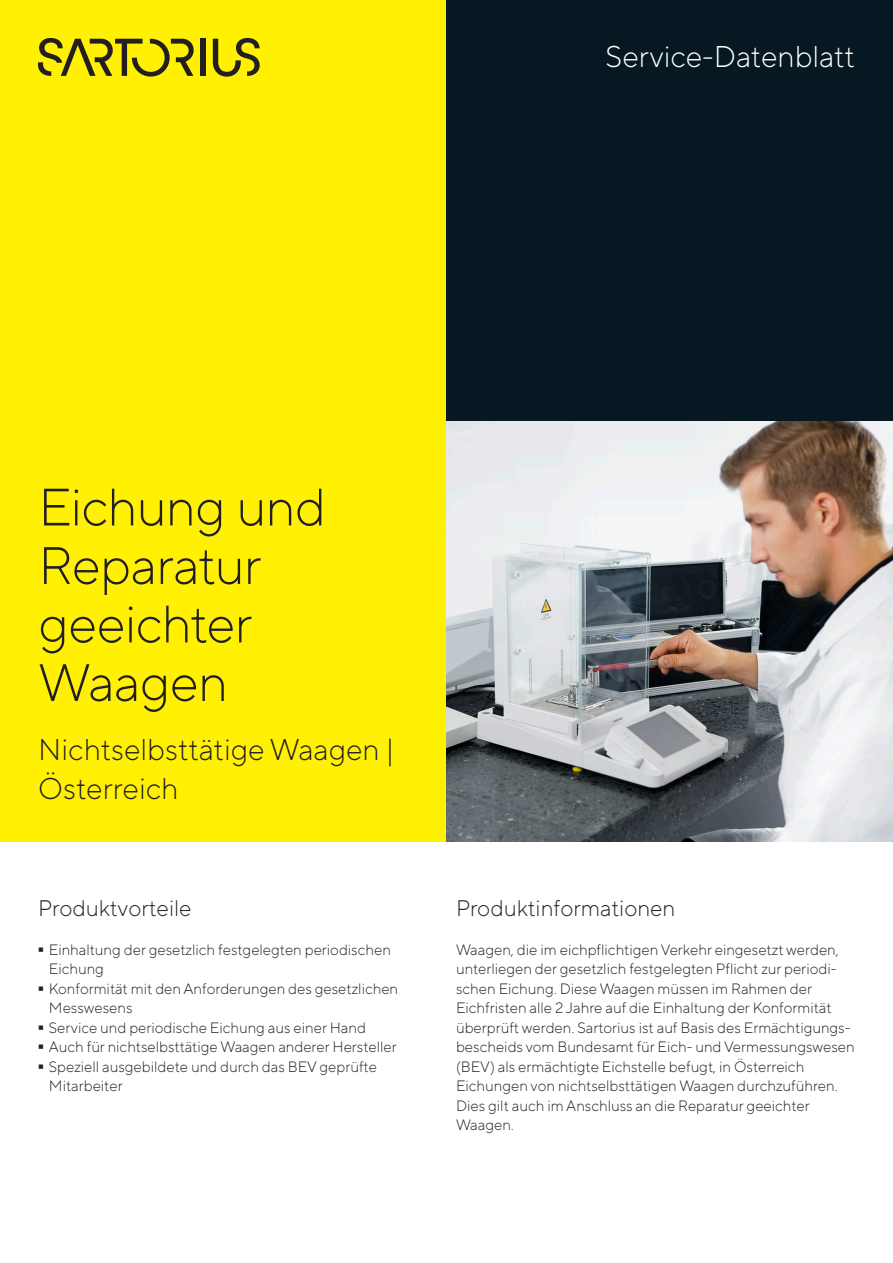
<style>
.page{position:relative;width:893px;height:1263px;background:#fff}
.page>*{position:absolute;margin:0;border:0;box-sizing:border-box;transform-origin:0 0}
.t1{font:300 95.25px "TT Norms Pro";color:#231f20;scale:.16 1}
.t2{font:300 52.5px/58.5px "TT Norms Pro";letter-spacing:-.015em;color:#231f20}
.t3{font:300 30px/39px "TT Norms Pro";color:#231f20}
.t4{font:300 30px "TT Norms Pro";color:#fff}
.t5{font:300 22.5px "TT Norms Pro";color:#231f20}
.t6{font:300 15px/19.5px "TT Norms Pro";color:#231f20}
</style>
<div class="page">
<div style="left:0;top:0;width:446px;height:842px;background:#fff101"></div>
<div style="left:446px;top:0;width:447px;height:421px;background:#071822"></div>
<div style="left:200px;top:39px;width:5px;height:37px;background:#231f20"></div>
<svg style="left:213px;top:38px;width:47px;height:39px"></svg>
<svg style="left:38px;top:38px;width:156px;height:39px"></svg>
<img style="left:446px;top:421px;width:447px;height:421px">
<h3 class="t4" style="left:605px;top:35px;width:251px">Service-Datenblatt</h3>
<h2 class="t2" style="left:38px;top:474px;width:289px">Eichung und<br>Reparatur geeichter<br>Waagen</h2>
<h3 class="t3" style="left:38px;top:727px;width:357px">Nichtselbsttätige Waagen |<br>Österreich</h3>
<h3 class="t5" style="left:38px;top:891px;width:155px">Produktvorteile</h3>
<h1 class="t1" style="left:38px;top:876px;width:38px">-</h1>
<p class="t6" style="left:49px;top:938px;width:343px">Einhaltung der gesetzlich festgelegten periodischen<br>Eichung</p>
<h1 class="t1" style="left:38px;top:915px;width:38px">-</h1>
<p class="t6" style="left:49px;top:977px;width:351px">Konformität mit den Anforderungen des gesetzlichen<br>Messwesens</p>
<h1 class="t1" style="left:38px;top:954px;width:38px">-</h1>
<p class="t6" style="left:49px;top:1016px;width:319px">Service und periodische Eichung aus einer Hand</p>
<h1 class="t1" style="left:38px;top:973px;width:38px">-</h1>
<p class="t6" style="left:49px;top:1036px;width:349px">Auch für nichtselbsttätige Waagen anderer Hersteller</p>
<h1 class="t1" style="left:38px;top:993px;width:38px">-</h1>
<p class="t6" style="left:49px;top:1055px;width:330px">Speziell ausgebildete und durch das BEV geprüfte<br>Mitarbeiter</p>
<h3 class="t5" style="left:456px;top:891px;width:221px">Produktinformationen</h3>
<p class="t6" style="left:456px;top:938px;width:400px">Waagen, die im eichpflichtigen Verkehr eingesetzt werden, unterliegen der gesetzlich festgelegten Pflicht zur periodi&shy;schen Eichung. Diese Waagen müssen im Rahmen der Eichfristen alle 2 Jahre auf die Einhaltung der Konformität überprüft werden. Sartorius ist auf Basis des Ermächtigungs&shy;bescheids vom Bundesamt für Eich- und Vermessungswesen (BEV) als ermächtigte Eichstelle befugt, in Österreich Eichungen von nichtselbsttätigen Waagen durchzuführen.<br>Dies gilt auch im Anschluss an die Reparatur geeichter Waagen.</p>
</div>
